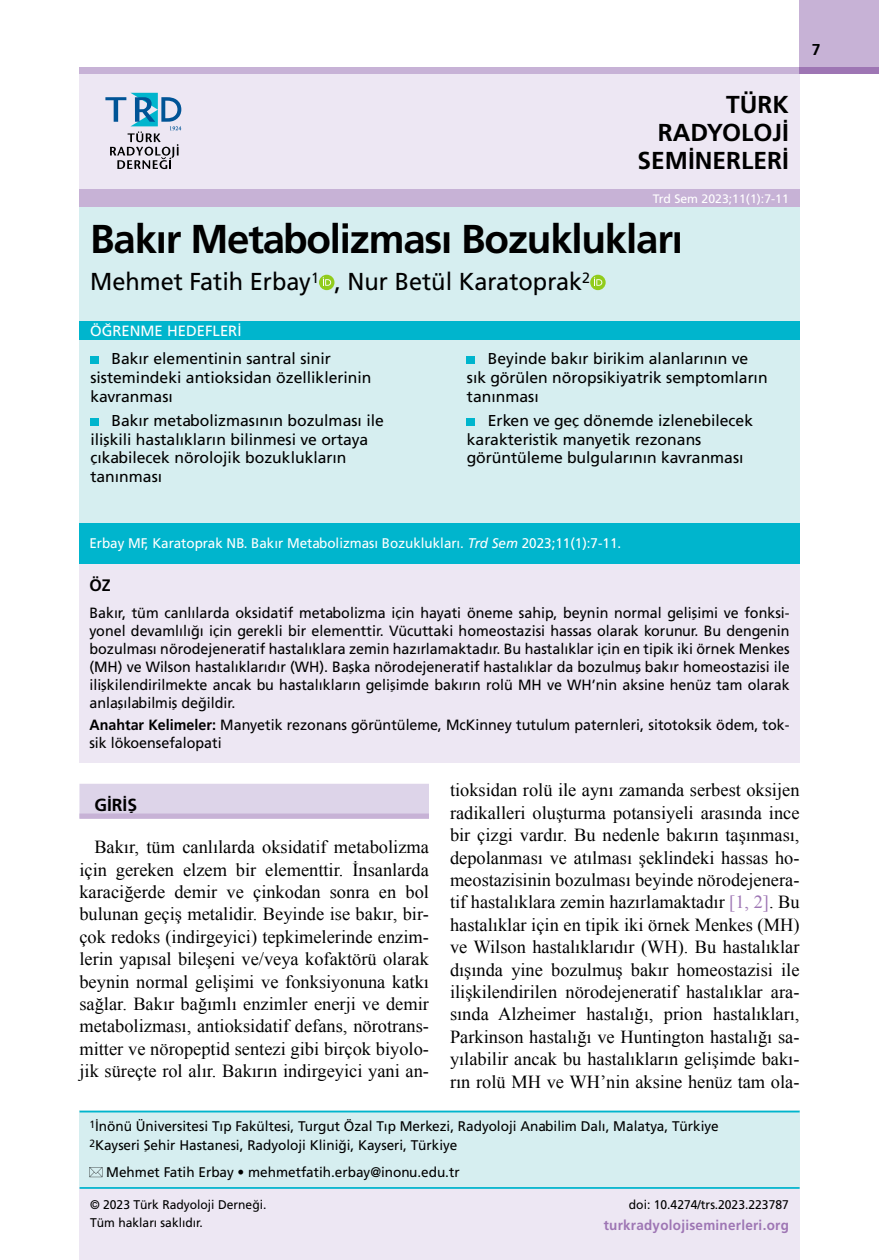
<style>
.page{position:relative;width:879px;height:1260px;background:#fff}
.page>*{position:absolute;margin:0;border:0;box-sizing:border-box;transform-origin:0 0}
.t1{font:40.25px "Frutiger Bold Tr";letter-spacing:-.03em;color:#000}
.t2{font:24.5px "Frutiger Normal Tr";color:#000;scale:.96 1}
.t3{font:24.5px/28px "Frutiger Bold Tr";color:#000;text-align:right}
.t4{font:18.38px/22.4px "Times New Roman";color:#000;text-align:justify}
.t5{font:17.5px "Frutiger Bold Tr";color:#000}
.t6{font:16.62px "Frutiger Bold Tr";color:#000;scale:.96 1}
.t7{font:15.75px/18.9px "Frutiger Normal Tr";color:#000}
.t8{font:15.75px "Frutiger Bold Tr";color:#000}
.t9{font:14.88px/17.8px "Frutiger Normal Tr";color:#000;text-align:justify;scale:.96 1}
.t10{font:14.88px "Frutiger Normal Tr";color:#fff}
.t11{font:14px/19.2px "Frutiger Normal Tr";color:#000}
.t12{font:14px "Frutiger Normal Tr";color:#fff;scale:.96 1}
.t13{font:14px "Frutiger Bold Tr";letter-spacing:.02em;color:#9e76b4;scale:.96 1}
.t14{font:12.6px/18.4px "Frutiger Normal Tr";color:#000;scale:.96 1}
.t15{font:12.25px "Frutiger Normal Tr";color:#fff}
.s1{font-family:"Frutiger Italic Tr"}
.s2{font-family:"Frutiger Bold Tr"}
.s3{color:#9e76b4}
</style>
<div class="page">
<div style="left:79px;top:71px;width:720px;height:119px;background:#ede7f3"></div>
<div style="left:79px;top:67px;width:720px;height:7px;background:#c7b2d6"></div>
<div style="left:79px;top:1187px;width:720px;height:73px;background:#ede7f3"></div>
<svg style="left:105px;top:93px;width:76px;height:76px"></svg>
<div style="left:799px;top:0;width:79px;height:74px;background:#c7b2d6"></div>
<div style="left:799px;top:67px;width:79px;height:7px;background:#9e76b4"></div>
<div style="left:79px;top:189px;width:720px;height:18px;background:#c7b2d6"></div>
<hr style="left:79px;top:1187px;width:720px;height:2px;background:#00b5cd">
<div style="left:79px;top:207px;width:720px;height:347px;background:#d6eef0"></div>
<div style="left:79px;top:321px;width:720px;height:18px;background:#00b5cd"></div>
<div style="left:319px;top:275px;width:15px;height:15px;background:#91cc1c;border-radius:50%"></div>
<svg style="left:322px;top:277px;width:9px;height:9px"></svg>
<div style="left:590px;top:275px;width:15px;height:15px;background:#91cc1c;border-radius:50%"></div>
<svg style="left:594px;top:277px;width:8px;height:9px"></svg>
<div style="left:90px;top:356px;width:8px;height:8px;background:#00b5cd"></div>
<div style="left:90px;top:418px;width:8px;height:8px;background:#00b5cd"></div>
<div style="left:466px;top:356px;width:8px;height:8px;background:#00b5cd"></div>
<div style="left:466px;top:418px;width:8px;height:8px;background:#00b5cd"></div>
<div style="left:79px;top:784px;width:350px;height:34px;background:#ddd4e9"></div>
<div style="left:79px;top:814px;width:350px;height:5px;background:#c7b2d6"></div>
<div style="left:79px;top:563px;width:720px;height:200px;background:#ede7f3"></div>
<div style="left:79px;top:523px;width:720px;height:40px;background:#00b5cd"></div>
<div style="left:79px;top:1111px;width:720px;height:76px;background:#d6eef0"></div>
<svg style="left:89px;top:1167px;width:13px;height:10px"></svg>
<hr style="left:79px;top:1111px;width:720px;height:1px;background:#00b5cd">
<h2 class="t3" style="left:637px;top:90px;width:153px">TÜRK<br>RADYOLOJİ<br>SEMİNERLERİ</h2>
<p class="t15" style="left:652px;top:192px;width:138px">Trd Sem 2023;11(1):7-11</p>
<h1 class="t1" style="left:90px;top:215px;width:594px">Bakır Metabolizması Bozuklukları</h1>
<h2 class="t2" style="left:90px;top:267px;width:522px">Mehmet Fatih Erbay<sup>1</sup> , Nur Betül Karatoprak<sup>2</sup></h2>
<p class="t10" style="left:90px;top:322px;width:153px">ÖĞRENME HEDEFLERİ</p>
<p class="t7" style="left:90px;top:349px;width:282px;text-indent:21px">Bakır elementinin santral sinir sistemindeki antioksidan özelliklerinin kavranması</p>
<p class="t7" style="left:90px;top:411px;width:295px;text-indent:21px">Bakır metabolizmasının bozulması ile ilişkili hastalıkların bilinmesi ve ortaya çıkabilecek nörolojik bozuklukların tanınması</p>
<p class="t7" style="left:466px;top:349px;width:302px;text-indent:21px">Beyinde bakır birikim alanlarının ve sık görülen nöropsikiyatrik semptomların tanınması</p>
<p class="t7" style="left:466px;top:411px;width:288px;text-indent:21px">Erken ve geç dönemde izlenebilecek karakteristik manyetik rezonans görüntüleme bulgularının kavranması</p>
<p class="t8" style="left:811px;top:40px;width:10px">7</p>
<p class="t12" style="left:89px;top:535px;width:555px">Erbay MF, Karatoprak NB. Bakır Metabolizması Bozuklukları. <span class="s1">Trd Sem</span> 2023;11(1):7-11.</p>
<p class="t6" style="left:89px;top:575px;width:24px">ÖZ</p>
<p class="t9" style="left:89px;top:604px;width:730px">Bakır, tüm canlılarda oksidatif metabolizma için hayati öneme sahip, beynin normal gelişimi ve fonksi&shy;yonel devamlılığı için gerekli bir elementtir. Vücuttaki homeostazisi hassas olarak korunur. Bu dengenin bozulması nörodejeneratif hastalıklara zemin hazırlamaktadır. Bu hastalıklar için en tipik iki örnek Menkes (MH) ve Wilson hastalıklarıdır (WH). Başka nörodejeneratif hastalıklar da bozulmuş bakır homeostazisi ile ilişkilendirilmekte ancak bu hastalıkların gelişimde bakırın rolü MH ve WH’nin aksine henüz tam olarak anlaşılabilmiş değildir.</p>
<p class="t9" style="left:89px;top:716px;width:730px"><span class="s2">Anahtar Kelimeler:</span> Manyetik rezonans görüntüleme, McKinney tutulum paternleri, sitotoksik ödem, tok&shy;sik lökoensefalopati</p>
<p class="t5" style="left:94px;top:794px;width:44px">GİRİŞ</p>
<p class="t4" style="left:79px;top:836px;width:351px;text-indent:15px">Bakır, tüm canlılarda oksidatif metabolizma için gereken elzem bir elementtir. İnsanlarda karaciğerde demir ve çinkodan sonra en bol bulunan geçiş metalidir. Beyinde ise bakır, bir&shy;çok redoks (indirgeyici) tepkimelerinde enzim&shy;lerin yapısal bileşeni ve/veya kofaktörü olarak beynin normal gelişimi ve fonksiyonuna katkı sağlar. Bakır bağımlı enzimler enerji ve demir metabolizması, antioksidatif defans, nörotrans&shy;mitter ve nöropeptid sentezi gibi birçok biyolo&shy;jik süreçte rol alır. Bakırın indirgeyici yani an-</p>
<p class="t4" style="left:450px;top:779px;width:351px">tioksidan rolü ile aynı zamanda serbest oksijen radikalleri oluşturma potansiyeli arasında ince bir çizgi vardır. Bu nedenle bakırın taşınması, depolanması ve atılması şeklindeki hassas ho&shy;meostazisinin bozulması beyinde nörodejenera&shy;tif hastalıklara zemin hazırlamaktadır <span class="s3">[1, 2]</span>. Bu hastalıklar için en tipik iki örnek Menkes (MH) ve Wilson hastalıklarıdır (WH). Bu hastalıklar dışında yine bozulmuş bakır homeostazisi ile ilişkilendirilen nörodejeneratif hastalıklar ara&shy;sında Alzheimer hastalığı, prion hastalıkları, Parkinson hastalığı ve Huntington hastalığı sa&shy;yılabilir ancak bu hastalıkların gelişimde bakı&shy;rın rolü MH ve WH’nin aksine henüz tam ola-</p>
<p class="t11" style="left:89px;top:1117px;width:630px"><sup>1</sup>İnönü Üniversitesi Tıp Fakültesi, Turgut Özal Tıp Merkezi, Radyoloji Anabilim Dalı, Malatya, Türkiye<br><sup>2</sup>Kayseri Şehir Hastanesi, Radyoloji Kliniği, Kayseri, Türkiye</p>
<p class="t11" style="left:106px;top:1163px;width:355px">Mehmet Fatih Erbay • mehmetfatih.erbay@inonu.edu.tr</p>
<p class="t14" style="left:90px;top:1195px;width:185px">© 2023 Türk Radyoloji Derneği.<br>Tüm hakları saklıdır.</p>
<p class="t14" style="left:628px;top:1195px;width:168px">doi: 10.4274/trs.2023.223787</p>
<p class="t13" style="left:603px;top:1217px;width:194px">turkradyolojiseminerleri.org</p>
</div>
